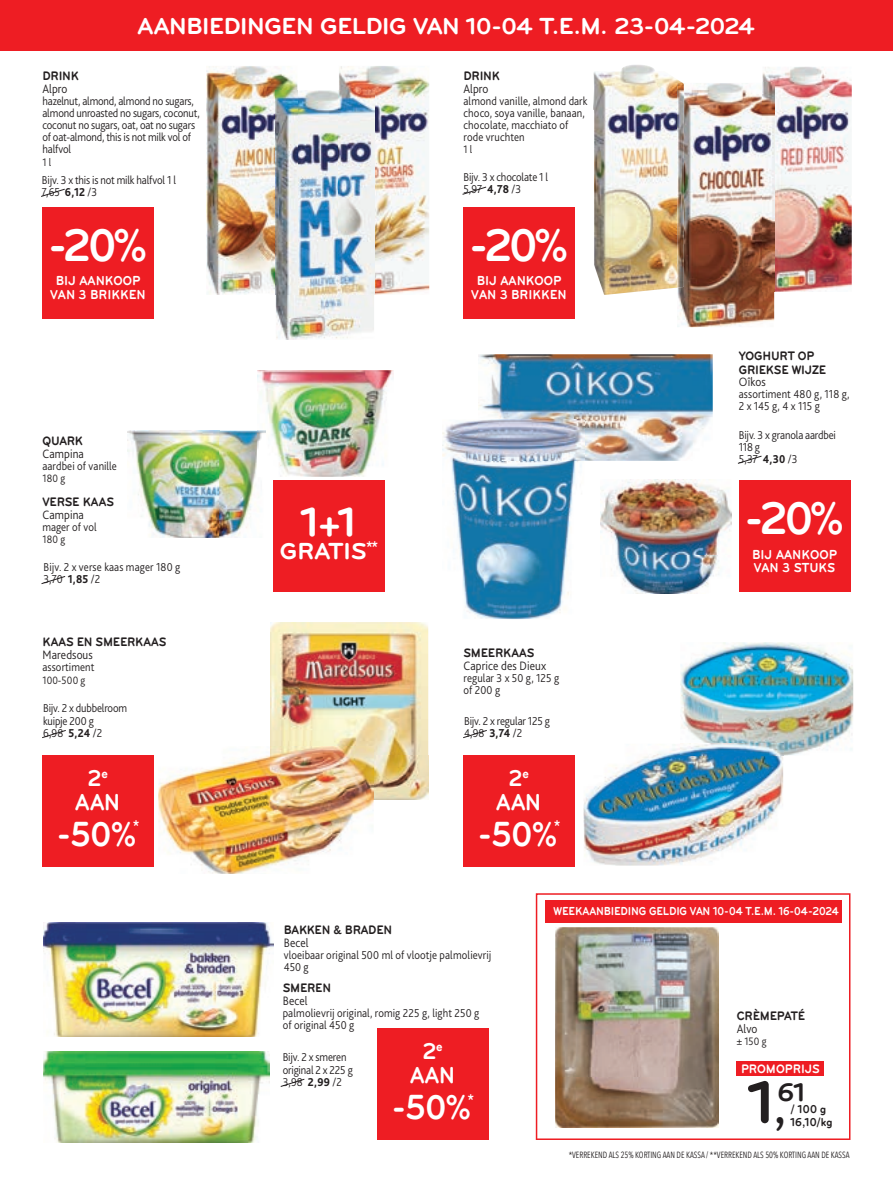
<style>
.page{position:relative;width:893px;height:1191px;background:#fff}
.page>*{position:absolute;margin:0;border:0;box-sizing:border-box;transform-origin:0 0}
.t1{font:61.95px "Bryant Bold Alt";color:#231f20}
.t2{font:48px "Bryant Bold Alt";color:#fff;scale:.9 1}
.t3{font:42.45px "Bryant Bold Alt";color:#fff}
.t4{font:36px "Bryant Bold Alt";color:#fff;scale:.9 1}
.t5{font:24px "Bryant Bold Alt";letter-spacing:-.03em;color:#fff}
.t6{font:24px/23.7px "Bryant Bold Alt";letter-spacing:-.03em;color:#fff;text-align:center;scale:.9 1}
.t7{font:13.5px/13.5px "Bryant Bold Alt";color:#fff;text-align:center;scale:.9 1}
.t8{font:12.75px/13.5px "Bryant Bold Alt";letter-spacing:-.02em;color:#231f20;scale:.9 1}
.t9{font:300 12.75px "Bliss Pro";letter-spacing:.01em;color:#231f20;scale:.9 1}
.t10{font:12.75px "Bryant Bold Alt";color:#fff;scale:.9 1}
.t11{font:300 12px/12px "Bliss Pro";color:#231f20;scale:.9 1}
.t12{font:12px "Bryant Bold Alt";letter-spacing:-.02em;color:#fff;scale:.86 1}
.t13{font:12px/13.5px "Bryant Bold Alt";color:#231f20;scale:.9 1}
.t14{font:300 11.25px "Bliss Pro";letter-spacing:.01em;color:#231f20;scale:.9 1}
.t15{font:9px "Avenir Next Condensed";color:#231f20;scale:.92 1}
.s1{font-weight:800}
.s2{font-size:45.9px}
</style>
<div class="page">
<svg style="left:536px;top:893px;width:314px;height:246px"></svg>
<img style="left:206px;top:66px;width:91px;height:229px">
<img style="left:339px;top:66px;width:90px;height:229px">
<img style="left:276px;top:90px;width:98px;height:250px">
<img style="left:276px;top:90px;width:21px;height:205px">
<img style="left:339px;top:90px;width:35px;height:205px">
<img style="left:593px;top:65px;width:90px;height:230px">
<img style="left:762px;top:67px;width:90px;height:225px">
<img style="left:677px;top:83px;width:97px;height:244px">
<img style="left:677px;top:83px;width:7px;height:205px">
<img style="left:762px;top:83px;width:12px;height:209px">
<img style="left:257px;top:370px;width:137px;height:107px">
<img style="left:128px;top:430px;width:129px;height:108px">
<img style="left:257px;top:430px;width:8px;height:47px">
<img style="left:478px;top:354px;width:235px;height:107px">
<img style="left:442px;top:420px;width:140px;height:199px">
<img style="left:478px;top:419px;width:106px;height:42px">
<img style="left:601px;top:480px;width:131px;height:113px">
<img style="left:270px;top:622px;width:158px;height:133px">
<img style="left:374px;top:755px;width:54px;height:44px">
<img style="left:158px;top:755px;width:216px;height:119px">
<img style="left:270px;top:746px;width:104px;height:53px">
<img style="left:680px;top:642px;width:173px;height:113px">
<img style="left:584px;top:744px;width:199px;height:121px">
<img style="left:680px;top:743px;width:103px;height:12px">
<img style="left:44px;top:922px;width:229px;height:115px">
<img style="left:43px;top:1051px;width:226px;height:91px">
<img style="left:555px;top:927px;width:164px;height:200px">
<div style="left:0;top:0;width:893px;height:50px;background:#ee1d23"></div>
<svg style="left:280px;top:1078px;width:25px;height:9px"></svg>
<div style="left:737px;top:1061px;width:87px;height:14px;background:#ee1d23"></div>
<svg style="left:42px;top:730px;width:24px;height:8px"></svg>
<svg style="left:463px;top:730px;width:24px;height:8px"></svg>
<svg style="left:737px;top:455px;width:25px;height:9px"></svg>
<svg style="left:41px;top:576px;width:25px;height:8px"></svg>
<svg style="left:462px;top:186px;width:25px;height:9px"></svg>
<svg style="left:41px;top:188px;width:24px;height:9px"></svg>
<div style="left:42px;top:207px;width:112px;height:111px;background:#ee1d23"></div>
<div style="left:463px;top:207px;width:112px;height:111px;background:#ee1d23"></div>
<div style="left:274px;top:480px;width:111px;height:112px;background:#ee1d23"></div>
<div style="left:739px;top:480px;width:111px;height:112px;background:#ee1d23"></div>
<div style="left:42px;top:755px;width:112px;height:111px;background:#ee1d23"></div>
<div style="left:463px;top:755px;width:112px;height:111px;background:#ee1d23"></div>
<div style="left:377px;top:1028px;width:112px;height:111px;background:#ee1d23"></div>
<div style="left:545px;top:900px;width:297px;height:23px;background:#ee1d23"></div>
<h3 class="t5" style="left:138px;top:13px;width:619px">AANBIEDINGEN GELDIG VAN 10-04 T.E.M. 23-04-2024</h3>
<p class="t8" style="left:42px;top:69px;width:42px">DRINK</p>
<p class="t9" style="left:42px;top:81px;width:29px">Alpro</p>
<p class="t11" style="left:42px;top:95px;width:176px">hazelnut, almond, almond no sugars, almond unroasted no sugars, coconut, coconut no sugars, oat, oat no sugars of oat-almond, this is not milk vol of halfvol</p>
<p class="t14" style="left:42px;top:155px;width:11px">1 l</p>
<p class="t11" style="left:42px;top:173px;width:150px">Bijv. 3 x this is not milk halfvol 1 l<br>7,65 <span class="s1">6,12</span> /3</p>
<h2 class="t2" style="left:48px;top:218px;width:112px">-20%</h2>
<p class="t7" style="left:50px;top:274px;width:108px">BIJ AANKOOP<br>VAN 3 BRIKKEN</p>
<p class="t8" style="left:42px;top:434px;width:47px">QUARK</p>
<p class="t9" style="left:42px;top:445px;width:48px">Campina</p>
<p class="t11" style="left:42px;top:459px;width:84px">aardbei of vanille</p>
<p class="t14" style="left:42px;top:471px;width:27px">180 g</p>
<p class="t8" style="left:42px;top:495px;width:81px">VERSE KAAS</p>
<p class="t9" style="left:42px;top:506px;width:48px">Campina</p>
<p class="t11" style="left:42px;top:520px;width:62px">mager of vol</p>
<p class="t14" style="left:42px;top:532px;width:27px">180 g</p>
<p class="t11" style="left:43px;top:560px;width:154px">Bijv. 2 x verse kaas mager 180 g<br>3,70 <span class="s1">1,85</span> /2</p>
<p class="t8" style="left:42px;top:635px;width:139px">KAAS EN SMEERKAAS</p>
<p class="t9" style="left:42px;top:647px;width:57px">Maredsous</p>
<p class="t11" style="left:42px;top:660px;width:59px">assortiment</p>
<p class="t14" style="left:42px;top:673px;width:49px">100-500 g</p>
<p class="t11" style="left:43px;top:701px;width:95px">Bijv. 2 x dubbelroom kuipje 200 g<br>6,98 <span class="s1">5,24</span> /2</p>
<h3 class="t6" style="left:75px;top:766px;width:52px">2<sup>e<br></sup>AAN</h3>
<h3 class="t4" style="left:56px;top:813px;width:93px">-50%<sup>*</sup></h3>
<p class="t8" style="left:463px;top:69px;width:42px">DRINK</p>
<p class="t9" style="left:463px;top:80px;width:29px">Alpro</p>
<p class="t11" style="left:463px;top:94px;width:139px">almond vanille, almond dark choco, soya vanille, banaan, chocolate, macchiato of rode vruchten</p>
<p class="t14" style="left:463px;top:143px;width:11px">1 l</p>
<p class="t11" style="left:463px;top:171px;width:96px">Bijv. 3 x chocolate 1 l<br>5,97 <span class="s1">4,78</span> /3</p>
<h3 class="t3" style="left:301px;top:498px;width:58px">1+1</h3>
<h3 class="t5" style="left:280px;top:538px;width:99px">GRATIS<sup>**</sup></h3>
<h2 class="t2" style="left:469px;top:218px;width:112px">-20%</h2>
<p class="t7" style="left:471px;top:274px;width:108px">BIJ AANKOOP<br>VAN 3 BRIKKEN</p>
<p class="t8" style="left:463px;top:646px;width:80px">SMEERKAAS</p>
<p class="t9" style="left:463px;top:657px;width:93px">Caprice des Dieux</p>
<p class="t11" style="left:463px;top:671px;width:108px">regular 3 x 50 g, 125 g of 200 g</p>
<p class="t11" style="left:464px;top:714px;width:97px">Bijv. 2 x regular 125 g<br>4,98 <span class="s1">3,74</span> /2</p>
<h3 class="t6" style="left:496px;top:766px;width:52px">2<sup>e<br></sup>AAN</h3>
<h3 class="t4" style="left:477px;top:813px;width:93px">-50%<sup>*</sup></h3>
<p class="t8" style="left:739px;top:349px;width:99px">YOGHURT OP<br>GRIEKSE WIJZE</p>
<p class="t9" style="left:739px;top:374px;width:31px">Oîkos</p>
<p class="t11" style="left:739px;top:388px;width:125px">assortiment 480 g, 118 g,<br>2 x 145 g, 4 x 115 g</p>
<p class="t11" style="left:739px;top:428px;width:110px">Bijv. 3 x granola aardbei<br>118 g<br>5,37 <span class="s1">4,30</span> /3</p>
<h2 class="t2" style="left:744px;top:491px;width:112px">-20%</h2>
<p class="t7" style="left:752px;top:547px;width:96px;text-align:left">BIJ AANKOOP<br>VAN 3 STUKS</p>
<p class="t12" style="left:554px;top:904px;width:333px">WEEKAANBIEDING GELDIG VAN 10-04 T.E.M. 16-04-2024</p>
<p class="t8" style="left:284px;top:923px;width:122px">BAKKEN &amp; BRADEN</p>
<p class="t9" style="left:284px;top:935px;width:29px">Becel</p>
<p class="t11" style="left:284px;top:948px;width:232px">vloeibaar original 500 ml of vlootje palmolievrij<br>450 g</p>
<p class="t8" style="left:283px;top:980px;width:55px">SMEREN</p>
<p class="t9" style="left:283px;top:992px;width:29px">Becel</p>
<p class="t11" style="left:283px;top:1006px;width:220px">palmolievrij original, romig 225 g, light 250 g of original 450 g</p>
<p class="t8" style="left:737px;top:1009px;width:77px">CRÈMEPATÉ</p>
<p class="t9" style="left:737px;top:1020px;width:24px">Alvo</p>
<p class="t14" style="left:737px;top:1034px;width:34px">± 150 g</p>
<h3 class="t6" style="left:410px;top:1039px;width:52px">2<sup>e<br></sup>AAN</h3>
<h3 class="t4" style="left:391px;top:1086px;width:93px">-50%<sup>*</sup></h3>
<p class="t11" style="left:283px;top:1050px;width:79px">Bijv. 2 x smeren original 2 x 225 g<br>3,98 <span class="s1">2,99</span> /2</p>
<p class="t10" style="left:741px;top:1061px;width:89px">PROMOPRIJS</p>
<h1 class="t1" style="left:748px;top:1067px;width:41px">1<span class="s2">,</span></h1>
<p class="t13" style="left:790px;top:1101px;width:49px;text-indent:-13px"><sup>61</sup>/ 100 g<br>16,10/kg</p>
<p class="t15" style="left:569px;top:1146px;width:307px">*VERREKEND ALS 25% KORTING AAN DE KASSA / **VERREKEND ALS 50% KORTING AAN DE KASSA</p>
</div>
